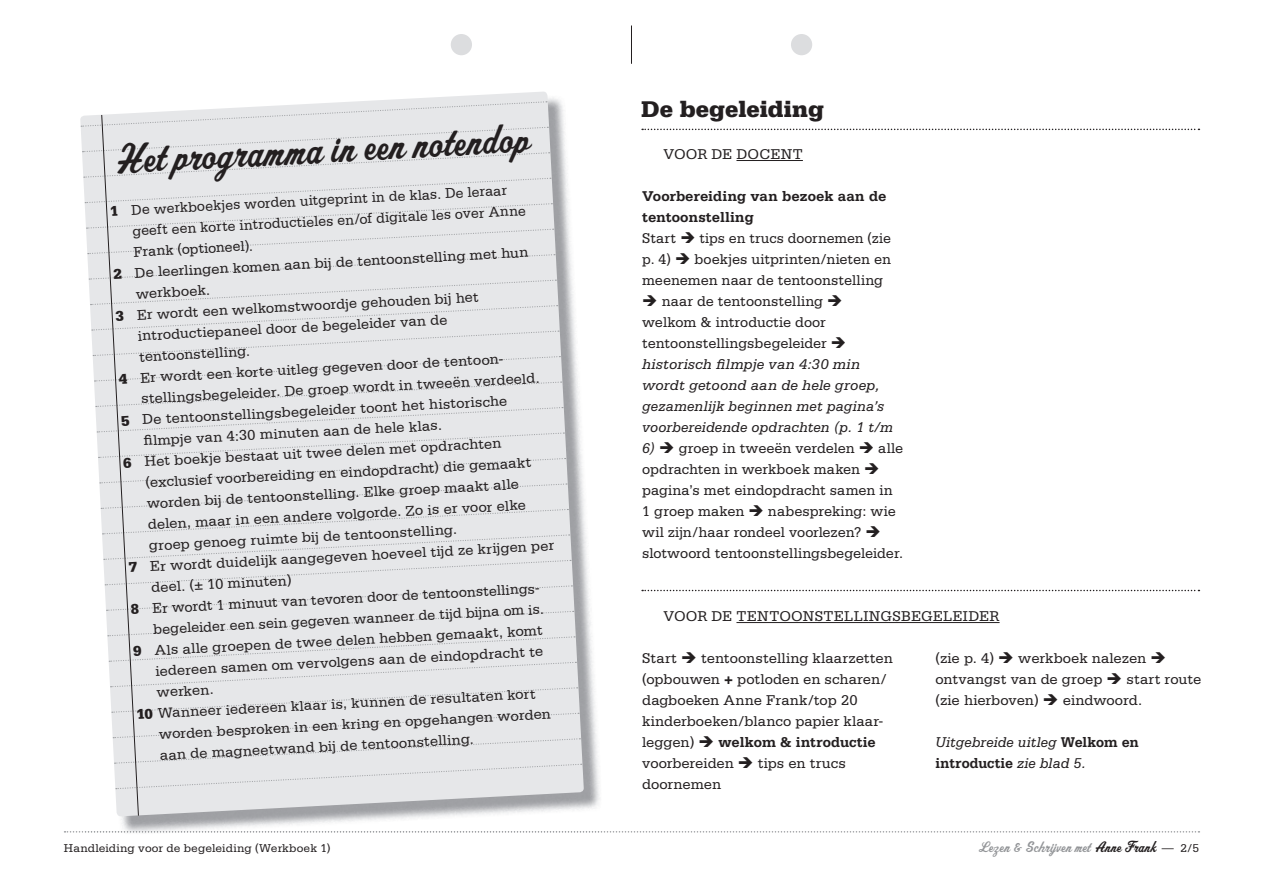
<style>
.page{position:relative;width:1263px;height:893px;background:#fff}
.page>*{position:absolute;margin:0;border:0;box-sizing:border-box;transform-origin:0 0}
.t1{font:46.5px "OPTI Sport Script";color:#231f20}
.t2{font:900 24px "Serifa Std";color:#231f20}
.t3{font:16.5px "OPTI Sport Script";letter-spacing:.005em;color:#939598}
.t4{font:15px/21px "Serifa Std";color:#231f20}
.t5{font:italic 15px/21px "Serifa Std";letter-spacing:.01em;color:#231f20}
.t6{font:15px "Serifa Std";color:#231f20;scale:.96 1}
.t7{font:italic 15px/21px "Serifa Std";letter-spacing:.01em;color:#231f20;scale:.96 1}
.t8{font:15px "Serifa Std";letter-spacing:.02em;color:#231f20}
.t9{font:12px "Serifa Std";letter-spacing:.005em;color:#231f20}
.s1{font-weight:900}
.s2{font-weight:700}
.s3{font-style:normal}
.s4{font-style:italic}
.s5{font-weight:700;font-style:normal}
.s6{color:#231f20}
.s7{font-family:"Serifa Std";font-size:12px;color:#231f20}
</style>
<div class="page">
<svg style="left:65px;top:831px;width:1134px;height:2px"></svg>
<div style="left:451px;top:34px;width:21px;height:21px;background:#dcdddf;border-radius:50%"></div>
<div style="left:791px;top:34px;width:21px;height:21px;background:#dcdddf;border-radius:50%"></div>
<hr style="left:631px;top:26px;width:1px;height:38px;background:#231f20">
<img style="left:83px;top:500px;width:518px;height:333px">
<img style="left:526px;top:831px;width:75px;height:1px">
<svg style="left:81px;top:101px;width:501px;height:715px;background:#e3e4e6"></svg>
<hr style="left:736px;top:160px;width:67px;height:1px;background:#231f20">
<hr style="left:736px;top:622px;width:263px;height:1px;background:#231f20">
<svg style="left:642px;top:129px;width:557px;height:1px"></svg>
<svg style="left:642px;top:590px;width:557px;height:1px"></svg>
<h1 class="t1" style="left:113px;top:133px;width:417px;rotate:-3deg">Het programma in een notendop</h1>
<p class="t6" style="left:110px;top:203px;width:416px;rotate:-3deg"><span class="s1">1</span> De werkboekjes worden uitgeprint in de klas. De leraar</p>
<p class="t6" style="left:132px;top:222px;width:412px;rotate:-3deg">geeft een korte introductieles en/of digitale les over Anne</p>
<p class="t6" style="left:133px;top:243px;width:126px;rotate:-3deg">Frank (optioneel).</p>
<p class="t4" style="left:113px;top:264px;width:417px;rotate:-3deg"><span class="s1">2</span> De leerlingen komen aan bij de tentoonstelling met hun</p>
<p class="t4" style="left:135px;top:283px;width:76px;rotate:-3deg">werkboek.</p>
<p class="t4" style="left:115px;top:305px;width:365px;rotate:-3deg"><span class="s1">3</span> Er wordt een welkomstwoordje gehouden bij het</p>
<p class="t4" style="left:137px;top:325px;width:311px;rotate:-3deg">introductiepaneel door de begeleider van de</p>
<p class="t4" style="left:139px;top:346px;width:113px;rotate:-3deg">tentoonstelling.</p>
<p class="t4" style="left:118px;top:368px;width:389px;rotate:-3deg"><span class="s1">4</span> Er wordt een korte uitleg gegeven door de tentoon-</p>
<p class="t4" style="left:141px;top:388px;width:400px;rotate:-3deg">stellingsbegeleider. De groep wordt in tweeën verdeeld.</p>
<p class="t4" style="left:121px;top:410px;width:388px;rotate:-3deg"><span class="s1">5</span> De tentoonstellingsbegeleider toont het historische</p>
<p class="t4" style="left:143px;top:430px;width:300px;rotate:-3deg">fi lmpje van 4:30 minuten aan de hele klas.</p>
<p class="t4" style="left:123px;top:452px;width:380px;rotate:-3deg"><span class="s1">6</span> Het boekje bestaat uit twee delen met opdrachten</p>
<p class="t4" style="left:145px;top:472px;width:388px;rotate:-3deg">(exclusief voorbereiding en eindopdracht) die gemaakt</p>
<p class="t4" style="left:146px;top:493px;width:374px;rotate:-3deg">worden bij de tentoonstelling. Elke groep maakt alle</p>
<p class="t4" style="left:147px;top:514px;width:380px;rotate:-3deg">delen, maar in een andere volgorde. Zo is er voor elke</p>
<p class="t4" style="left:148px;top:535px;width:310px;rotate:-3deg">groep genoeg ruimte bij de tentoonstelling.</p>
<p class="t4" style="left:128px;top:557px;width:427px;rotate:-3deg"><span class="s1">7</span> Er wordt duidelijk aangegeven hoeveel tijd ze krijgen per</p>
<p class="t4" style="left:151px;top:577px;width:142px;rotate:-3deg">deel. (± 10 minuten)</p>
<p class="t4" style="left:130px;top:599px;width:413px;rotate:-3deg"><span class="s1">8</span> Er wordt 1 minuut van tevoren door de tentoonstellings-</p>
<p class="t4" style="left:153px;top:619px;width:392px;rotate:-3deg">begeleider een sein gegeven wanneer de tijd bijna om is.</p>
<p class="t4" style="left:133px;top:641px;width:411px;rotate:-3deg"><span class="s1">9</span> Als alle groepen de twee delen hebben gemaakt, komt</p>
<p class="t4" style="left:155px;top:661px;width:390px;rotate:-3deg">iedereen samen om vervolgens aan de eindopdracht te</p>
<p class="t4" style="left:156px;top:682px;width:59px;rotate:-3deg">werken.</p>
<p class="t4" style="left:136px;top:704px;width:401px;rotate:-3deg"><span class="s1">10</span> Wanneer iedereen klaar is, kunnen de resultaten kort</p>
<p class="t4" style="left:158px;top:724px;width:394px;rotate:-3deg">worden besproken in een kring en opgehangen worden</p>
<p class="t4" style="left:159px;top:745px;width:316px;rotate:-3deg">aan de magneetwand bij de tentoonstelling.</p>
<h2 class="t2" style="left:641px;top:95px;width:184px">De begeleiding</h2>
<p class="t4" style="left:663px;top:144px;width:141px">VOOR DE DOCENT</p>
<p class="t4" style="left:642px;top:186px;width:250px"><span class="s2">Voorbereiding van bezoek aan de tentoonstelling<br></span>Start ➔ tips en trucs doornemen (zie p. 4) ➔ boekjes uitprinten/nieten en meenemen naar de tentoonstelling</p>
<p class="t5" style="left:642px;top:291px;width:252px">➔ <span class="s3">naar de tentoonstelling</span> ➔ <span class="s3">welkom &amp; introductie door tentoonstellingsbegeleider</span> ➔ historisch filmpje van 4:30 min wordt getoond aan de hele groep, gezamenlijk beginnen met pagina’s voorbereidende opdrachten (p. 1 t/m</p>
<p class="t4" style="left:642px;top:438px;width:262px"><span class="s4">6)</span> ➔ groep in tweeën verdelen ➔ alle opdrachten in werkboek maken ➔ pagina’s met eindopdracht samen in 1 groep maken ➔ nabespreking: wie wil zijn/haar rondeel voorlezen? ➔ slotwoord tentoonstellingsbegeleider.</p>
<p class="t8" style="left:663px;top:608px;width:338px">VOOR DE TENTOONSTELLINGSBEGELEIDER</p>
<p class="t4" style="left:642px;top:648px;width:252px">Start ➔ tentoonstelling klaarzetten (opbouwen <span class="s1">+</span> potloden en scharen/ dagboeken Anne Frank/top 20 kinderboeken/blanco papier klaar&shy;leggen) ➔ <span class="s2">welkom &amp; introductie </span>voorbereiden ➔ tips en trucs doornemen</p>
<p class="t4" style="left:935px;top:648px;width:267px">(zie p. 4) ➔ werkboek nalezen ➔ ontvangst van de groep ➔ start route (zie hierboven) ➔ eindwoord.</p>
<p class="t7" style="left:935px;top:732px;width:214px">Uitgebreide uitleg <span class="s5">Welkom en introductie</span> zie blad 5.</p>
<p class="t9" style="left:64px;top:841px;width:268px">Handleiding voor de begeleiding (Werkboek 1)</p>
<p class="t3" style="left:977px;top:837px;width:224px">Lezen &amp; Schrijven met <span class="s6">Anne Frank</span> <span class="s7">— 2/5</span></p>
</div>
